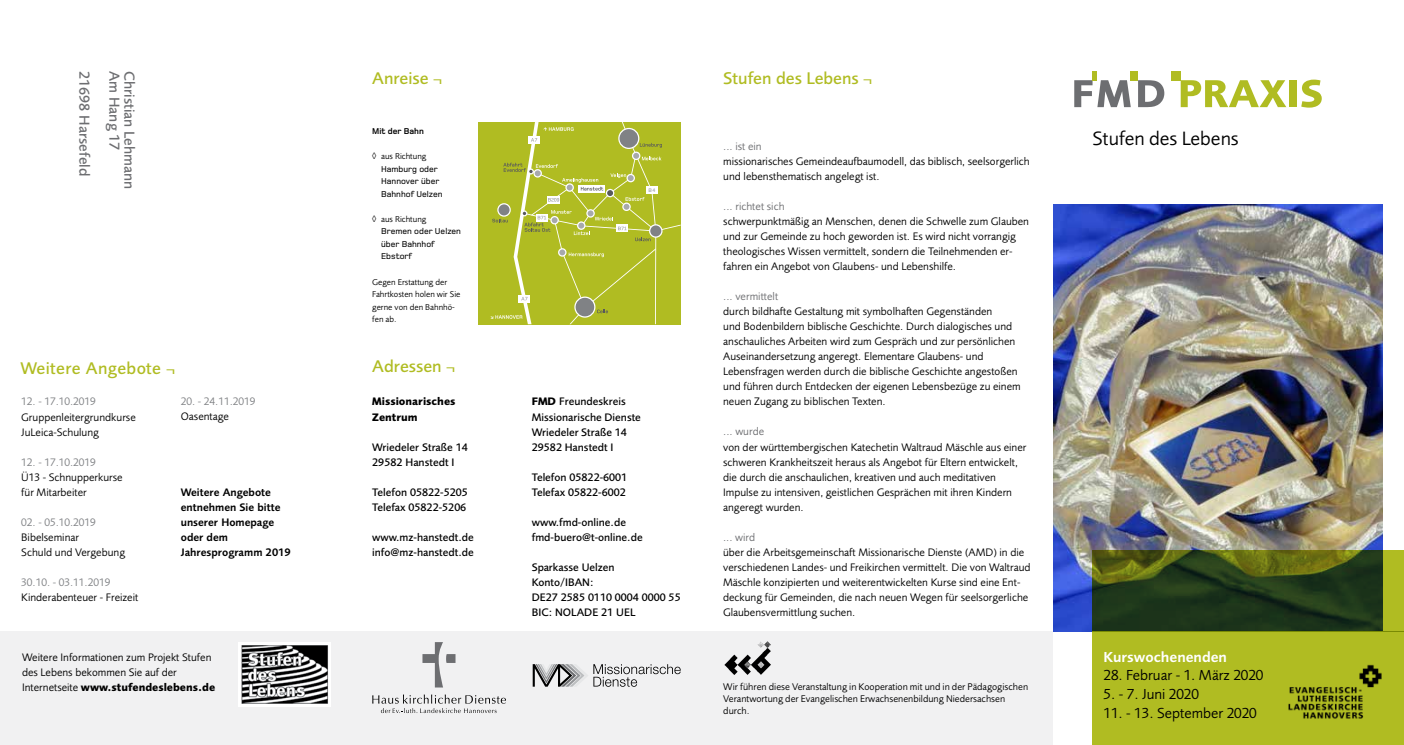
<style>
.page{position:relative;width:1404px;height:745px;background:#fff}
.page>*{position:absolute;margin:0;border:0;box-sizing:border-box;transform-origin:0 0}
.t1{font:20px "Foundry Sans";color:#000}
.t2{font:500 17.5px "Foundry Sans";color:#b0bc22}
.t3{font:500 17.5px "Foundry Sans";letter-spacing:.02em;color:#b0bc22}
.t4{font:600 16.25px "Foundry Sans";letter-spacing:.01em;color:#000}
.t5{font:15px "Foundry Sans";color:#000}
.t6{font:500 15px "Foundry Sans";color:#6d6e71}
.t7{font:600 15px "Foundry Sans";color:#fff}
.t8{font:11.25px/15px "Foundry Sans";color:#000}
.t9{font:500 11.25px/15px "Foundry Sans";color:#000}
.t10{font:11.25px "Foundry Sans";color:#808285}
.t11{font:600 11.25px/15px "Foundry Sans";color:#000}
.t12{font:11.25px "Foundry Sans";color:#6d6e71}
.t13{font:700 11.25px/15px "Foundry Sans";color:#000}
.t14{font:10px/12px "Foundry Sans";color:#000}
.t15{font:8.75px/12.5px "Foundry Sans";color:#000}
.t16{font:500 8.75px/12.5px "Foundry Monoline";color:#000}
.t17{font:700 8.75px "Foundry Monoline";color:#000}
.t18{font:700 5.38px "Foundry Monoline";color:#a7a9ac}
.s1{font-weight:700}
</style>
<div class="page">
<div style="left:0;top:631px;width:1052px;height:113px;background:#f1f1f2"></div>
<div style="left:478px;top:122px;width:202px;height:202px;background:#b0bc22"></div>
<svg style="left:490px;top:122px;width:190px;height:202px"></svg>
<div style="left:646px;top:187px;width:11px;height:7px;background:#fff"></div>
<svg style="left:422px;top:642px;width:33px;height:45px"></svg>
<svg style="left:372px;top:694px;width:134px;height:18px"></svg>
<svg style="left:532px;top:664px;width:148px;height:22px"></svg>
<img style="left:1053px;top:204px;width:329px;height:427px">
<div style="left:1092px;top:631px;width:311px;height:113px;background:#b0bc22"></div>
<svg style="left:1092px;top:549px;width:311px;height:82px;background:#374a1b"></svg>
<svg style="left:1074px;top:80px;width:56px;height:27px"></svg>
<svg style="left:1137px;top:80px;width:27px;height:27px"></svg>
<div style="left:1092px;top:71px;width:5px;height:9px;background:#b0bc22"></div>
<div style="left:1130px;top:71px;width:7px;height:9px;background:#b0bc22"></div>
<div style="left:1171px;top:71px;width:9px;height:9px;background:#b0bc22"></div>
<svg style="left:1180px;top:80px;width:106px;height:27px"></svg>
<div style="left:1289px;top:80px;width:7px;height:27px;background:#b0bc22"></div>
<svg style="left:1301px;top:80px;width:20px;height:28px"></svg>
<img style="left:724px;top:641px;width:47px;height:34px">
<img style="left:1288px;top:664px;width:94px;height:55px">
<img style="left:239px;top:642px;width:91px;height:64px">
<h3 class="t6" style="left:93px;top:71px;width:107px;rotate:90deg">21698 Harsefeld</h3>
<h3 class="t6" style="left:123px;top:71px;width:81px;rotate:90deg">Am Hang 17</h3>
<h3 class="t6" style="left:138px;top:71px;width:120px;rotate:90deg">Christian Lehmann</h3>
<h2 class="t3" style="left:21px;top:358px;width:156px">Weitere Angebote ¬</h2>
<p class="t10" style="left:21px;top:395px;width:76px">12. - 17.10.2019</p>
<p class="t8" style="left:21px;top:409px;width:116px">Gruppenleitergrundkurse<br>JuLeica-Schulung</p>
<p class="t10" style="left:21px;top:455px;width:76px">12. - 17.10.2019</p>
<p class="t8" style="left:21px;top:469px;width:103px">Ü13 - Schnupperkurse für Mitarbeiter</p>
<p class="t10" style="left:21px;top:515px;width:76px">02. - 05.10.2019</p>
<p class="t8" style="left:21px;top:529px;width:105px">Bibelseminar<br>Schuld und Vergebung</p>
<p class="t10" style="left:21px;top:575px;width:91px">30.10. - 03.11.2019</p>
<p class="t8" style="left:21px;top:589px;width:119px">Kinderabenteuer - Freizeit</p>
<p class="t10" style="left:181px;top:395px;width:76px">20. - 24.11.2019</p>
<p class="t8" style="left:181px;top:409px;width:50px">Oasentage</p>
<p class="t11" style="left:181px;top:484px;width:112px">Weitere Angebote entnehmen Sie bitte unserer Homepage oder dem<br>Jahresprogramm 2019</p>
<h2 class="t2" style="left:372px;top:68px;width:71px">Anreise ¬</h2>
<p class="t17" style="left:372px;top:127px;width:53px">Mit der Bahn</p>
<p class="t15" style="left:372px;top:150px;width:56px">◊ aus Richtung</p>
<p class="t16" style="left:381px;top:163px;width:63px">Hamburg oder<br>Hannover über<br>Bahnhof Uelzen</p>
<p class="t15" style="left:372px;top:212px;width:56px">◊ aus Richtung</p>
<p class="t16" style="left:381px;top:226px;width:81px">Bremen oder Uelzen über Bahnhof<br>Ebstorf</p>
<p class="t15" style="left:372px;top:275px;width:90px">Gegen Erstattung der<br>Fahrtkosten holen wir Sie gerne von den Bahnhö&shy;fen ab.</p>
<h2 class="t2" style="left:372px;top:355px;width:84px">Adressen ¬</h2>
<p class="t13" style="left:372px;top:394px;width:85px">Missionarisches<br>Zentrum</p>
<p class="t9" style="left:372px;top:439px;width:97px">Wriedeler Straße 14<br>29582 Hanstedt I</p>
<p class="t9" style="left:372px;top:484px;width:97px">Telefon 05822-5205<br>Telefax 05822-5206</p>
<p class="t9" style="left:372px;top:529px;width:103px">www.mz-hanstedt.de info@mz-hanstedt.de</p>
<p class="t18" style="left:648px;top:187px;width:8px">B4</p>
<p class="t9" style="left:531px;top:394px;width:111px"><span class="s1">FMD</span> Freundeskreis<br>Missionarische Dienste<br>Wriedeler Straße 14<br>29582 Hanstedt I</p>
<p class="t9" style="left:531px;top:469px;width:97px">Telefon 05822-6001<br>Telefax 05822-6002</p>
<p class="t9" style="left:531px;top:514px;width:112px">www.fmd-online.de fmd-buero@t-online.de</p>
<p class="t9" style="left:531px;top:559px;width:150px">Sparkasse Uelzen<br>Konto/IBAN:<br>DE27 2585 0110 0004 0000 55<br>BIC: NOLADE 21 UEL</p>
<h2 class="t2" style="left:723px;top:68px;width:150px">Stufen des Lebens ¬</h2>
<p class="t12" style="left:723px;top:140px;width:40px">... ist ein</p>
<p class="t8" style="left:723px;top:154px;width:308px">missionarisches Gemeindeaufbaumodell, das biblisch, seelsorgerlich und lebensthematisch angelegt ist.</p>
<p class="t12" style="left:723px;top:200px;width:63px">... richtet sich</p>
<p class="t8" style="left:723px;top:214px;width:307px">schwerpunktmäßig an Menschen, denen die Schwelle zum Glauben und zur Gemeinde zu hoch geworden ist. Es wird nicht vorrangig theologisches Wissen vermittelt, sondern die Teilnehmenden er&shy;fahren ein Angebot von Glaubens- und Lebenshilfe.</p>
<p class="t12" style="left:723px;top:290px;width:56px">... vermittelt</p>
<p class="t8" style="left:723px;top:304px;width:299px">durch bildhafte Gestaltung mit symbolhaften Gegenständen<br>und Bodenbildern biblische Geschichte. Durch dialogisches und anschauliches Arbeiten wird zum Gespräch und zur persönlichen Auseinandersetzung angeregt. Elementare Glaubens- und Lebensfragen werden durch die biblische Geschichte angestoßen und führen durch Entdecken der eigenen Lebensbezüge zu einem neuen Zugang zu biblischen Texten.</p>
<p class="t12" style="left:723px;top:425px;width:43px">... wurde</p>
<p class="t8" style="left:723px;top:439px;width:305px">von der württembergischen Katechetin Waltraud Mäschle aus einer schweren Krankheitszeit heraus als Angebot für Eltern entwickelt, die durch die anschaulichen, kreativen und auch meditativen Impulse zu intensiven, geistlichen Gesprächen mit ihren Kindern angeregt wurden.</p>
<p class="t12" style="left:723px;top:530px;width:34px">... wird</p>
<p class="t8" style="left:723px;top:544px;width:309px">über die Arbeitsgemeinschaft Missionarische Dienste (AMD) in die verschiedenen Landes- und Freikirchen vermittelt. Die von Waltraud Mäschle konzipierten und weiterentwickelten Kurse sind eine Ent&shy;deckung für Gemeinden, die nach neuen Wegen für seelsorgerliche Glaubensvermittlung suchen.</p>
<h3 class="t4" style="left:1091px;top:123px;width:237px">Gleichnisse im neuen Testament</h3>
<h1 class="t1" style="left:1092px;top:126px;width:148px">Stufen des Lebens</h1>
<p class="t8" style="left:22px;top:649px;width:195px">Weitere Informationen zum Projekt Stufen des Lebens bekommen Sie auf der<br>Internetseite <span class="s1">www.stufendeslebens.de</span></p>
<h3 class="t7" style="left:1103px;top:647px;width:125px">Kurswochenenden</h3>
<h3 class="t5" style="left:1103px;top:666px;width:161px">28. Februar - 1. März 2020</h3>
<h3 class="t5" style="left:1103px;top:685px;width:97px">5. - 7. Juni 2020</h3>
<h3 class="t5" style="left:1103px;top:703px;width:155px">11. - 13. September 2020</h3>
<p class="t14" style="left:723px;top:680px;width:306px">Wir führen diese Veranstaltung in Kooperation mit und in der Pädagogischen<br>Verantwortung der Evangelischen Erwachsenenbildung Niedersachsen durch.</p>
</div>
